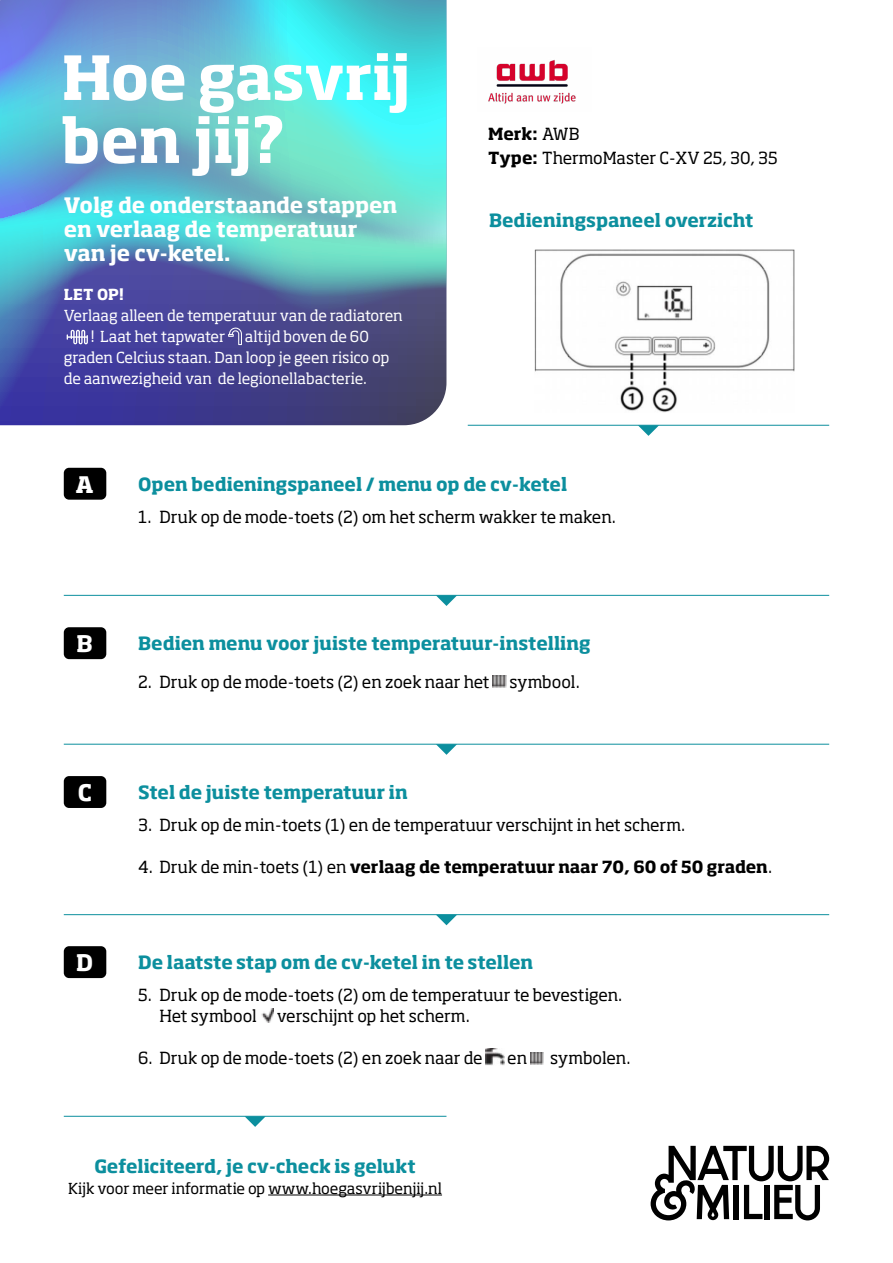
<style>
.page{position:relative;width:893px;height:1263px;background:#fff}
.page>*{position:absolute;margin:0;border:0;box-sizing:border-box;transform-origin:0 0}
.t1{font:700 60px/63px "Soho Std";letter-spacing:-.015em;color:#fff}
.t2{font:700 22.5px "Soho Std";color:#fff}
.t3{font:700 21px/24px "Soho Std";letter-spacing:-.01em;color:#fff}
.t4{font:700 18px "Soho Std";letter-spacing:-.005em;color:#0c8f9e}
.t5{font:16.5px/21px "Soho Std";letter-spacing:-.005em;color:#000}
.t6{font:700 16.5px "Soho Std";letter-spacing:-.01em;color:#000}
.t7{font:15px/21px "Soho Std";letter-spacing:-.015em;color:#fff}
.t8{font:15px "Soho Std";color:#000}
.t9{font:700 15px "Soho Std";color:#fff}
.s1{font-weight:700}
.s2{font-weight:400}
</style>
<div class="page">
<svg style="left:0;top:0;width:446px;height:425px;background:#5196c5"></svg>
<svg style="left:0;top:72px;width:446px;height:326px;background:#569bba"></svg>
<svg style="left:67px;top:329px;width:21px;height:16px"></svg>
<svg style="left:228px;top:327px;width:14px;height:18px"></svg>
<hr style="left:468px;top:425px;width:361px;height:1px;background:#0c8f9e">
<svg style="left:638px;top:425px;width:21px;height:11px"></svg>
<svg style="left:651px;top:1146px;width:178px;height:74px"></svg>
<hr style="left:64px;top:595px;width:765px;height:1px;background:#0c8f9e">
<hr style="left:64px;top:1116px;width:382px;height:1px;background:#0c8f9e">
<div style="left:64px;top:468px;width:42px;height:32px;background:#000;border-radius:5px"></div>
<div style="left:64px;top:627px;width:42px;height:32px;background:#000;border-radius:5px"></div>
<svg style="left:436px;top:595px;width:21px;height:11px"></svg>
<svg style="left:244px;top:1116px;width:22px;height:11px"></svg>
<hr style="left:268px;top:1194px;width:174px;height:1px;background:#000">
<hr style="left:64px;top:914px;width:765px;height:1px;background:#0c8f9e">
<svg style="left:436px;top:915px;width:21px;height:10px"></svg>
<div style="left:64px;top:946px;width:42px;height:32px;background:#000;border-radius:5px"></div>
<div style="left:64px;top:776px;width:42px;height:32px;background:#000;border-radius:5px"></div>
<hr style="left:64px;top:744px;width:765px;height:1px;background:#0c8f9e">
<svg style="left:436px;top:744px;width:21px;height:11px"></svg>
<img style="left:261px;top:1009px;width:13px;height:13px">
<img style="left:486px;top:1049px;width:18px;height:17px">
<img style="left:530px;top:1052px;width:14px;height:12px">
<svg style="left:493px;top:676px;width:13px;height:12px"></svg>
<img style="left:488px;top:60px;width:88px;height:44px">
<img style="left:534px;top:250px;width:261px;height:162px">
<h1 class="t1" style="left:62px;top:44px;width:350px">Hoe gasvrij ben jij?</h1>
<p class="t3" style="left:64px;top:193px;width:335px">Volg de onderstaande stappen en verlaag de temperatuur van je cv-ketel.</p>
<p class="t9" style="left:64px;top:285px;width:62px">LET OP!</p>
<p class="t7" style="left:91px;top:305px;width:314px;text-indent:-27px">Verlaag alleen de temperatuur van de radiatoren ! Laat het tapwater</p>
<p class="t7" style="left:64px;top:326px;width:327px;text-indent:181px">altijd boven de 60 graden Celcius staan. Dan loop je geen risico op de aanwezigheid van de legionellabacterie.</p>
<p class="t5" style="left:488px;top:122px;width:291px;line-height:24px"><span class="s1">Merk:</span> AWB<br><span class="s1">Type:</span> ThermoMaster C-XV 25, 30, 35</p>
<p class="t4" style="left:489px;top:208px;width:266px">Bedieningspaneel overzicht</p>
<h2 class="t2" style="left:76px;top:470px;width:20px">A</h2>
<p class="t4" style="left:138px;top:472px;width:431px">Open bedieningspaneel / menu op de cv-ketel</p>
<p class="t5" style="left:138px;top:506px;width:479px">1. Druk op de mode-toets (2) om het scherm wakker te maken.</p>
<h2 class="t2" style="left:77px;top:629px;width:18px">B</h2>
<p class="t4" style="left:138px;top:632px;width:454px">Bedien menu voor juiste temperatuur-instelling</p>
<p class="t5" style="left:138px;top:671px;width:443px">2. Druk op de mode-toets (2) en zoek naar het symbool.</p>
<h2 class="t2" style="left:78px;top:778px;width:16px">C</h2>
<p class="t4" style="left:138px;top:781px;width:271px">Stel de juiste temperatuur in</p>
<p class="t5" style="left:138px;top:814px;width:549px">3. Druk op de min-toets (1) en de temperatuur verschijnt in het scherm.</p>
<p class="t6" style="left:138px;top:856px;width:635px"><span class="s2">4. Druk de min-toets (1) en</span> verlaag de temperatuur naar 70, 60 of 50 graden<span class="s2">.</span></p>
<h2 class="t2" style="left:76px;top:948px;width:19px">D</h2>
<p class="t4" style="left:138px;top:951px;width:397px">De laatste stap om de cv-ketel in te stellen</p>
<p class="t5" style="left:159px;top:985px;width:464px;text-indent:-21px">5. Druk op de mode-toets (2) om de temperatuur te bevestigen.<br>Het symbool verschijnt op het scherm.</p>
<p class="t5" style="left:138px;top:1048px;width:346px">6. Druk op de mode-toets (2) en zoek naar de</p>
<p class="t5" style="left:507px;top:1048px;width:21px">en</p>
<p class="t5" style="left:550px;top:1048px;width:82px">symbolen.</p>
<p class="t4" style="left:94px;top:1154px;width:323px">Gefeliciteerd, je cv-check is gelukt</p>
<p class="t8" style="left:68px;top:1179px;width:375px">Kijk voor meer informatie op www.hoegasvrijbenjij.nl</p>
</div>
